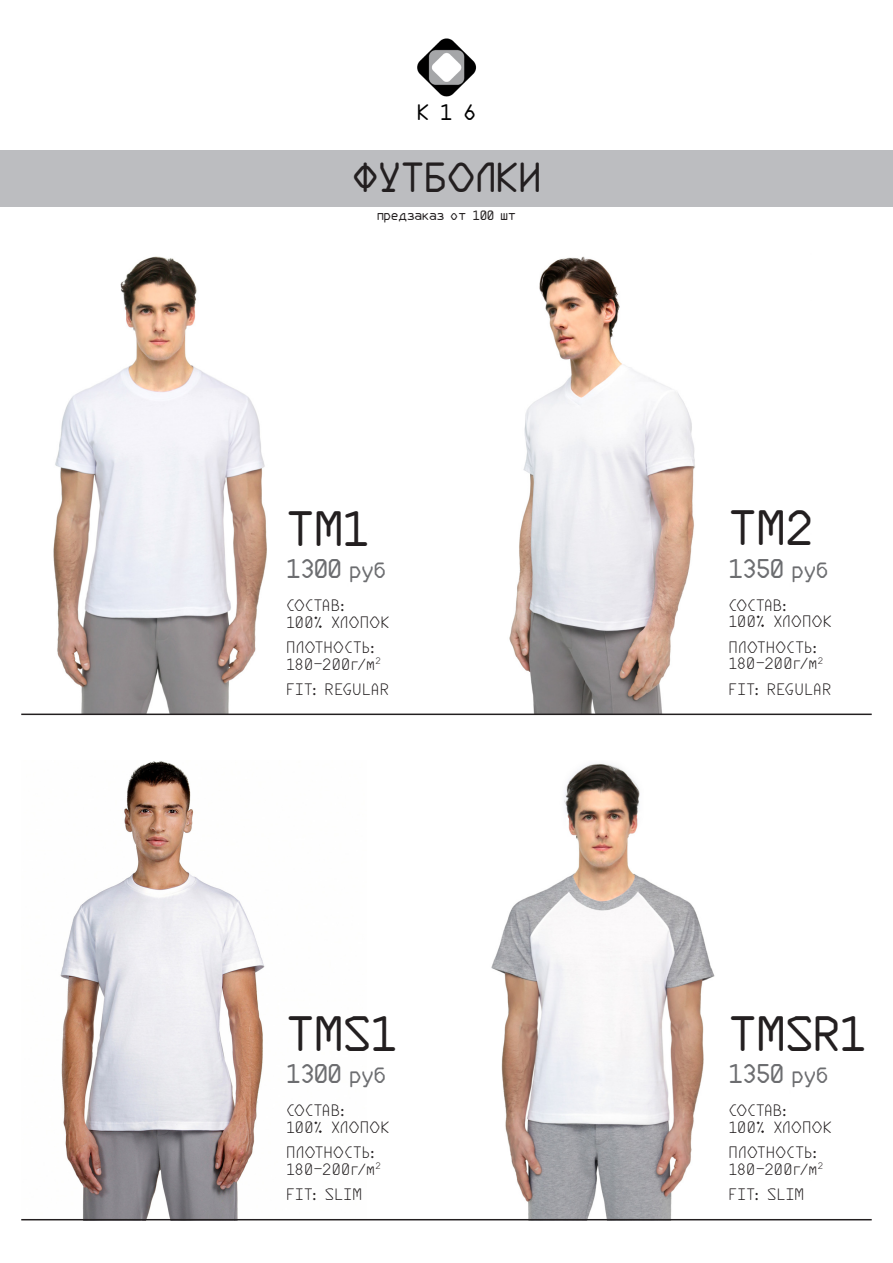
<style>
.page{position:relative;width:893px;height:1263px;background:#fff}
.page>*{position:absolute;margin:0;border:0;box-sizing:border-box;transform-origin:0 0}
.t1{font:700 49.5px "OCK16";color:#231f20}
.t2{font:700 42px "OCK16";color:#231f20}
.t3{font:700 27px "OCK16";color:#6c6d70}
.t4{font:700 22.5px "OCK16";color:#000}
.t5{font:16.5px "OCK16";letter-spacing:.015em;color:#231f20}
.t6{font:700 13.5px "OCK16";color:#231f20}
.s1{font-size:22.5px}
</style>
<div class="page">
<div style="left:0;top:150px;width:893px;height:57px;background:#bcbdc0"></div>
<img style="left:417px;top:38px;width:60px;height:59px">
<img style="left:53px;top:256px;width:214px;height:457px">
<img style="left:60px;top:761px;width:205px;height:458px">
<img style="left:509px;top:256px;width:186px;height:457px">
<img style="left:491px;top:763px;width:224px;height:456px">
<hr style="left:21px;top:713px;width:851px;height:2px;background:#231f20">
<hr style="left:21px;top:1219px;width:851px;height:1px;background:#231f20">
<p class="t4" style="left:417px;top:97px;width:60px">K 1 6</p>
<p class="t2" style="left:352px;top:150px;width:190px">ФУТБОЛКИ</p>
<p class="t6" style="left:377px;top:207px;width:140px">предзаказ от 100 шт</p>
<p class="t1" style="left:287px;top:497px;width:85px">TM1</p>
<p class="t3" style="left:287px;top:551px;width:101px">1300 <span class="s1">руб</span></p>
<p class="t5" style="left:287px;top:595px;width:59px">СОСТАВ:</p>
<p class="t5" style="left:287px;top:611px;width:105px">100% ХЛОПОК</p>
<p class="t5" style="left:287px;top:637px;width:89px">ПЛОТНОСТЬ:</p>
<p class="t5" style="left:287px;top:653px;width:96px">180-200г/м<sup>2</sup></p>
<p class="t5" style="left:287px;top:679px;width:104px">FIT: REGULAR</p>
<p class="t1" style="left:287px;top:1002px;width:113px">TMS1</p>
<p class="t3" style="left:287px;top:1056px;width:101px">1300 <span class="s1">руб</span></p>
<p class="t5" style="left:287px;top:1100px;width:59px">СОСТАВ:</p>
<p class="t5" style="left:287px;top:1116px;width:105px">100% ХЛОПОК</p>
<p class="t5" style="left:287px;top:1142px;width:89px">ПЛОТНОСТЬ:</p>
<p class="t5" style="left:287px;top:1158px;width:96px">180-200г/м<sup>2</sup></p>
<p class="t5" style="left:287px;top:1184px;width:77px">FIT: SLIM</p>
<p class="t1" style="left:729px;top:496px;width:86px">TM2</p>
<p class="t3" style="left:729px;top:551px;width:101px">1350 <span class="s1">руб</span></p>
<p class="t5" style="left:729px;top:594px;width:59px">СОСТАВ:</p>
<p class="t5" style="left:729px;top:611px;width:105px">100% ХЛОПОК</p>
<p class="t5" style="left:729px;top:636px;width:89px">ПЛОТНОСТЬ:</p>
<p class="t5" style="left:729px;top:653px;width:96px">180-200г/м<sup>2</sup></p>
<p class="t5" style="left:729px;top:678px;width:104px">FIT: REGULAR</p>
<p class="t1" style="left:729px;top:1002px;width:139px">TMSR1</p>
<p class="t3" style="left:729px;top:1056px;width:101px">1350 <span class="s1">руб</span></p>
<p class="t5" style="left:729px;top:1100px;width:59px">СОСТАВ:</p>
<p class="t5" style="left:729px;top:1116px;width:105px">100% ХЛОПОК</p>
<p class="t5" style="left:729px;top:1142px;width:89px">ПЛОТНОСТЬ:</p>
<p class="t5" style="left:729px;top:1158px;width:96px">180-200г/м<sup>2</sup></p>
<p class="t5" style="left:729px;top:1184px;width:77px">FIT: SLIM</p>
</div>
